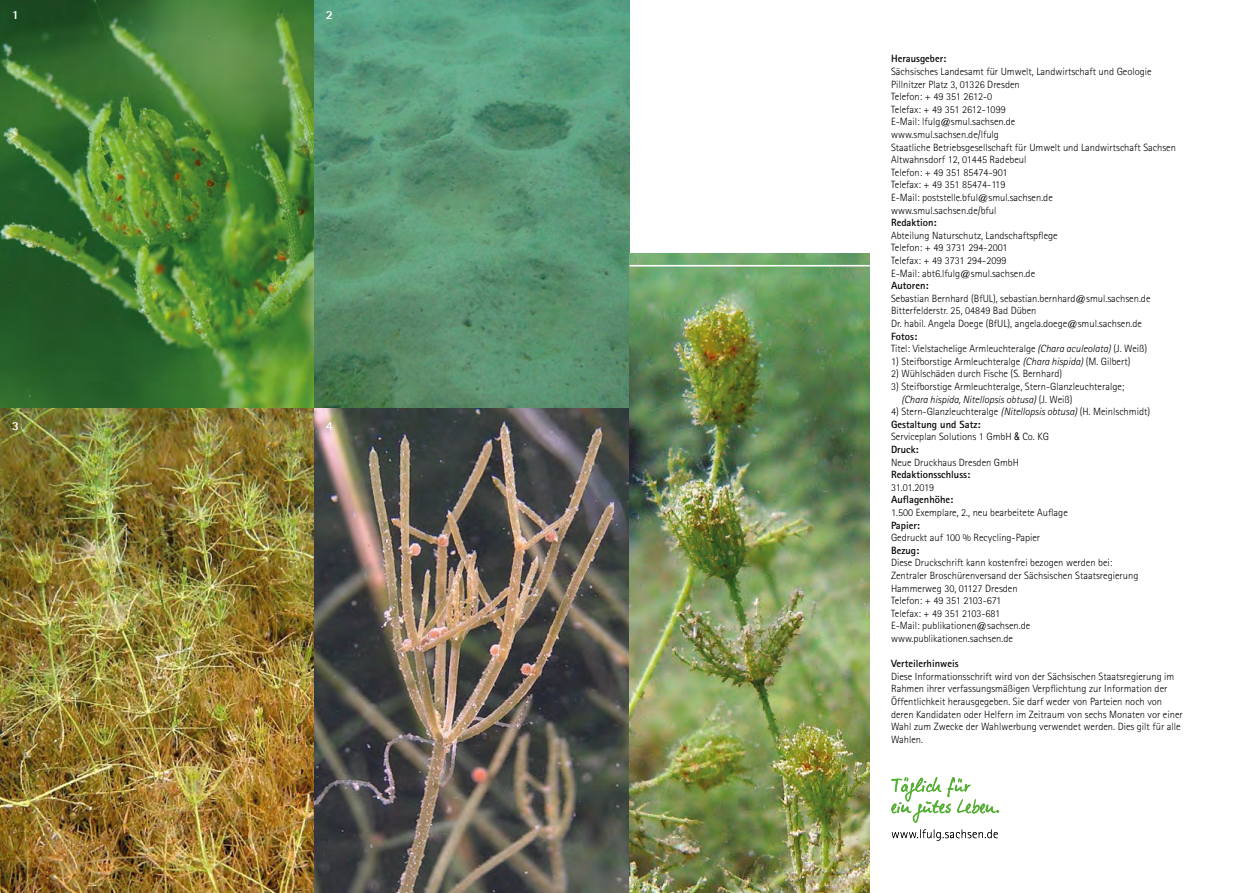
<style>
.page{position:relative;width:1259px;height:893px;background:#fff}
.page>*{position:absolute;margin:0;border:0;box-sizing:border-box;transform-origin:0 0}
.t1{font:700 12.15px "Rotis Semi Sans";color:#fff;scale:1.11 1}
.t2{font:300 10.5px/12.6px "Rotis Sans Serif";color:#000}
.t3{font:700 10.5px "Rotis Sans Serif";color:#000}
.s1{font-weight:700}
.s2{font-style:italic}
.s3{font-family:"Arial Narrow";font-weight:400}
</style>
<div class="page">
<img style="left:0;top:0;width:315px;height:408px">
<img style="left:315px;top:0;width:314px;height:408px">
<img style="left:0;top:408px;width:629px;height:485px">
<svg style="left:891px;top:777px;width:108px;height:64px"></svg>
<img style="left:629px;top:254px;width:241px;height:639px">
<hr style="left:629px;top:265px;width:241px;height:1px;background:#fff">
<p class="t1" style="left:12px;top:7px;width:8px">1</p>
<p class="t1" style="left:12px;top:418px;width:8px">3</p>
<p class="t1" style="left:326px;top:7px;width:8px">2</p>
<p class="t1" style="left:326px;top:418px;width:8px">4</p>
<p class="t3" style="left:891px;top:52px;width:57px">Herausgeber:</p>
<p class="t2" style="left:891px;top:65px;width:286px">Sächsisches Landesamt für Umwelt, Landwirtschaft und Geologie Pillnitzer Platz 3, 01326 Dresden<br>Telefon: + 49 351 2612-0<br>Telefax: + 49 351 2612-1099<br>E-Mail: lfulg@smul.sachsen.de<br>www.smul.sachsen.de/lfulg<br>Staatliche Betriebsgesellschaft für Umwelt und Landwirtschaft Sachsen Altwahnsdorf 12, 01445 Radebeul<br>Telefon: + 49 351 85474-901<br>Telefax: + 49 351 85474-119<br>E-Mail: poststelle.bful@smul.sachsen.de<br>www.smul.sachsen.de/bful</p>
<p class="t3" style="left:891px;top:216px;width:47px">Redaktion:</p>
<p class="t2" style="left:891px;top:229px;width:168px">Abteilung Naturschutz, Landschaftspflege Telefon: + 49 3731 294-2001<br>Telefax: + 49 3731 294-2099<br>E-Mail: abt6.lfulg@smul.sachsen.de</p>
<p class="t3" style="left:891px;top:279px;width:39px">Autoren:</p>
<p class="t2" style="left:891px;top:292px;width:261px">Sebastian Bernhard (BfUL), sebastian.bernhard@smul.sachsen.de<br>Bitterfelderstr. 25, 04849 Bad Düben<br>Dr. habil. Angela Doege (BfUL), angela.doege@smul.sachsen.de</p>
<p class="t2" style="left:891px;top:330px;width:258px"><span class="s1">Fotos:<br></span>Titel: Vielstachelige Armleuchteralge <span class="s2">(Chara aculeolata)</span> (J. Weiß)</p>
<p class="t2" style="left:891px;top:355px;width:241px">1) Steifborstige Armleuchteralge <span class="s2">(Chara hispida)</span> (M. Gilbert)</p>
<p class="t2" style="left:891px;top:367px;width:173px">2) Wühlschäden durch Fische (S. Bernhard)</p>
<p class="t2" style="left:901px;top:380px;width:225px;text-indent:-10px">3) Steifborstige Armleuchteralge, Stern-Glanzleuchteralge; <span class="s2">(Chara hispida, Nitellopsis obtusa)</span> (J. Weiß)</p>
<p class="t2" style="left:891px;top:405px;width:260px">4) Stern-Glanzleuchteralge <span class="s2">(Nitellopsis obtusa)</span> (H. Meinlschmidt)<br><span class="s1">Gestaltung und Satz:<br></span>Serviceplan Solutions 1 GmbH <span class="s3">&amp;</span> Co. KG<br><span class="s1">Druck:</span></p>
<p class="t2" style="left:891px;top:456px;width:129px">Neue Druckhaus Dresden GmbH</p>
<p class="t3" style="left:891px;top:468px;width:81px">Redaktionsschluss:</p>
<p class="t2" style="left:891px;top:481px;width:45px">31.01.2019</p>
<p class="t3" style="left:891px;top:493px;width:64px">Auflagenhöhe:</p>
<p class="t2" style="left:891px;top:506px;width:178px">1.500 Exemplare, 2., neu bearbeitete Auflage</p>
<p class="t3" style="left:891px;top:518px;width:30px">Papier:</p>
<p class="t2" style="left:891px;top:531px;width:151px">Gedruckt auf 100 % Recycling-Papier</p>
<p class="t3" style="left:891px;top:544px;width:30px">Bezug:</p>
<p class="t2" style="left:891px;top:556px;width:249px">Diese Druckschrift kann kostenfrei bezogen werden bei:<br>Zentraler Broschürenversand der Sächsischen Staatsregierung Hammerweg 30, 01127 Dresden<br>Telefon: + 49 351 2103-671<br>Telefax: + 49 351 2103-681<br>E-Mail: publikationen@sachsen.de www.publikationen.sachsen.de</p>
<p class="t3" style="left:891px;top:657px;width:69px">Verteilerhinweis</p>
<p class="t2" style="left:891px;top:670px;width:293px">Diese Informationsschrift wird von der Sächsischen Staatsregierung im Rahmen ihrer verfassungsmäßigen Verpflichtung zur Information der Öffentlichkeit herausgegeben. Sie darf weder von Parteien noch von deren Kandidaten oder Helfern im Zeitraum von sechs Monaten vor einer Wahl zum Zwecke der Wahlwerbung verwendet werden. Dies gilt für alle Wahlen.</p>
</div>
